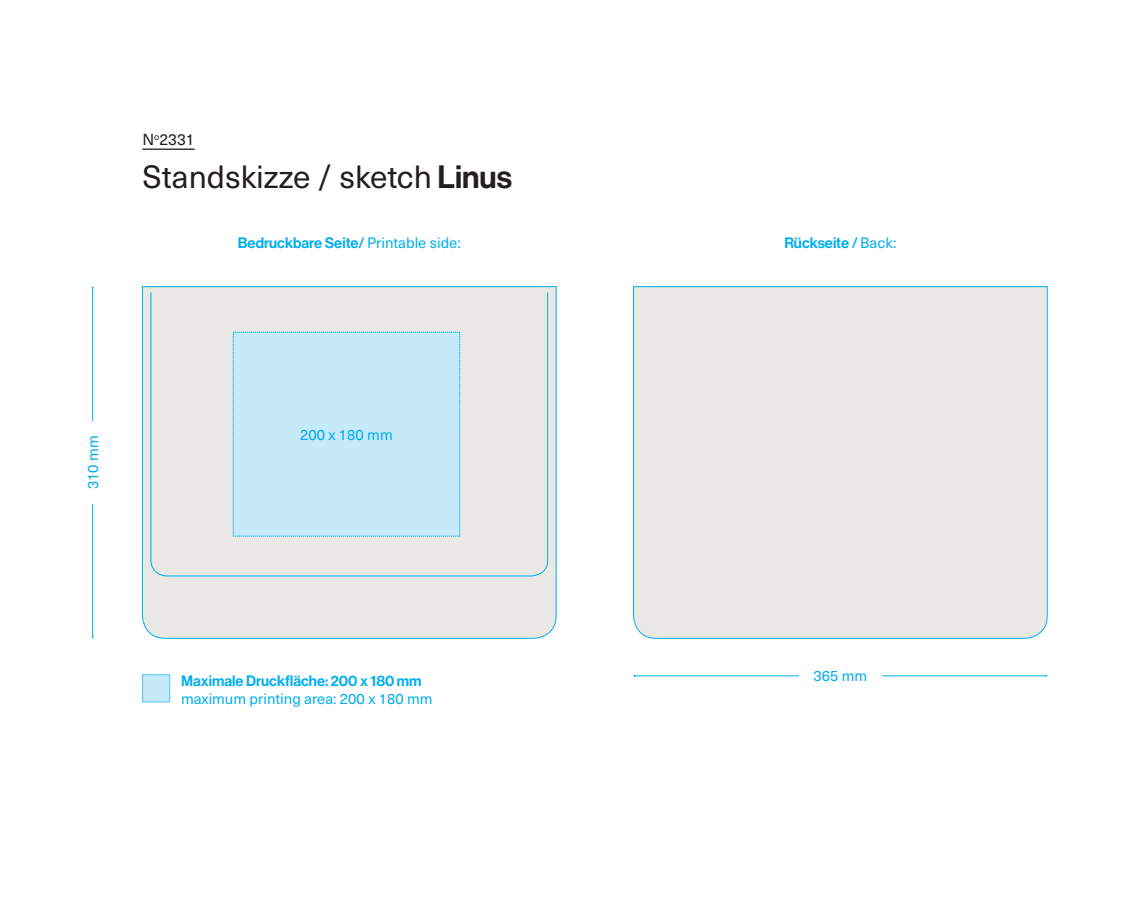
<style>
.page{position:relative;width:1134px;height:908px;background:#fff}
.page>*{position:absolute;margin:0;border:0;box-sizing:border-box;transform-origin:0 0}
.t1{font:31.6px "Neue Haas Unica W1 G";color:#231f20}
.t2{font:15.72px "Neue Haas Unica W1 G";color:#231f20}
.t3{font:14.8px "N Haas Grotesk DS Pro 65 Md";color:#00aeef}
.t4{font:14.8px "Neue Haas Unica W1 G";color:#00aeef}
.s1{font-family:"N Haas Grotesk DS Pro 65 Md"}
.s2{font-family:"Neue Haas Unica W1 G"}
</style>
<div class="page">
<hr style="left:92px;top:288px;width:1px;height:348px;background:#00aeef">
<hr style="left:635px;top:675px;width:411px;height:1px;background:#00aeef">
<hr style="left:142px;top:148px;width:53px;height:2px;background:#231f20">
<div style="left:799px;top:663px;width:83px;height:25px;background:#fff"></div>
<div style="left:80px;top:421px;width:25px;height:82px;background:#fff"></div>
<svg style="left:142px;top:286px;width:414px;height:352px;background:#dfe5e4"></svg>
<div style="left:151px;top:292px;width:397px;height:284px;background:#e9e8e4"></div>
<div style="left:233px;top:332px;width:227px;height:204px;background:#c6eafa"></div>
<div style="left:633px;top:286px;width:414px;height:352px;background:#e9e8e4"></div>
<svg style="left:143px;top:674px;width:28px;height:28px"></svg>
<p class="t2" style="left:142px;top:127px;width:54px">N<sup>o</sup>2331</p>
<h1 class="t1" style="left:143px;top:153px;width:371px">Standskizze / sketch <span class="s1">Linus</span></h1>
<p class="t3" style="left:238px;top:234px;width:224px">Bedruckbare Seite/ <span class="s2">Printable side:</span></p>
<p class="t4" style="left:82px;top:489px;width:55px;rotate:-90deg">310 mm</p>
<p class="t4" style="left:300px;top:423px;width:94px">200 x 180 mm</p>
<p class="t3" style="left:181px;top:672px;width:242px">Maximale Druckfläche: 200 x 180 mm</p>
<p class="t4" style="left:181px;top:687px;width:253px">maximum printing area: 200 x 180 mm</p>
<p class="t3" style="left:784px;top:234px;width:114px">Rückseite / <span class="s2">Back:</span></p>
<p class="t4" style="left:813px;top:665px;width:55px">365 mm</p>
</div>
